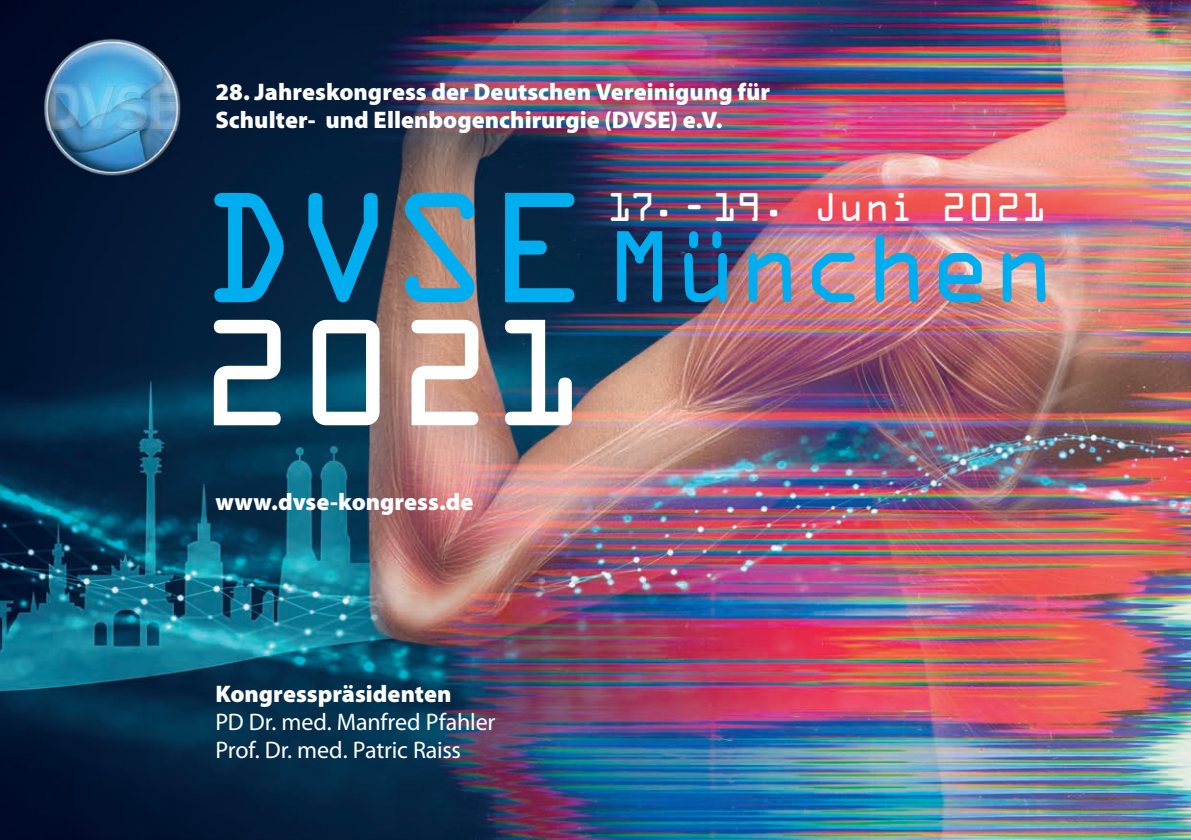
<style>
.page{position:relative;width:1191px;height:840px;background:#fff}
.page>*{position:absolute;margin:0;border:0;box-sizing:border-box;transform-origin:0 0}
.t1{font:140.4px "OCRA Std";color:#00aeef}
.t2{font:135.4px "OCRA Std";color:#fff}
.t3{font:91px "OCRA Std";letter-spacing:-.02em;color:#00aeef}
.t4{font:36px "OCRA Std";letter-spacing:-.005em;color:#fff}
.t5{font:900 24px/28px "Myriad Pro";color:#fff}
.t6{font:24px/28px "Myriad Pro";letter-spacing:-.01em;color:#fff}
</style>
<div class="page">
<img style="left:0;top:0;width:1191px;height:839px">
<img style="left:40px;top:35px;width:144px;height:145px">
<p class="t5" style="left:215px;top:77px;width:556px">28. Jahreskongress der Deutschen Vereinigung für<br>Schulter- und Ellenbogenchirurgie (DVSE) e.V.</p>
<h1 class="t1" style="left:198px;top:186px;width:393px">DVSE</h1>
<h2 class="t2" style="left:198px;top:313px;width:390px">2021</h2>
<p class="t5" style="left:215px;top:486px;width:259px">www.dvse-kongress.de</p>
<h3 class="t4" style="left:607px;top:191px;width:442px">17. - 19. Juni 2021</h3>
<h3 class="t3" style="left:607px;top:227px;width:451px">München</h3>
<p class="t5" style="left:215px;top:678px;width:238px">Kongresspräsidenten</p>
<p class="t6" style="left:215px;top:707px;width:281px">PD Dr. med. Manfred Pfahler<br>Prof. Dr. med. Patric Raiss</p>
</div>
